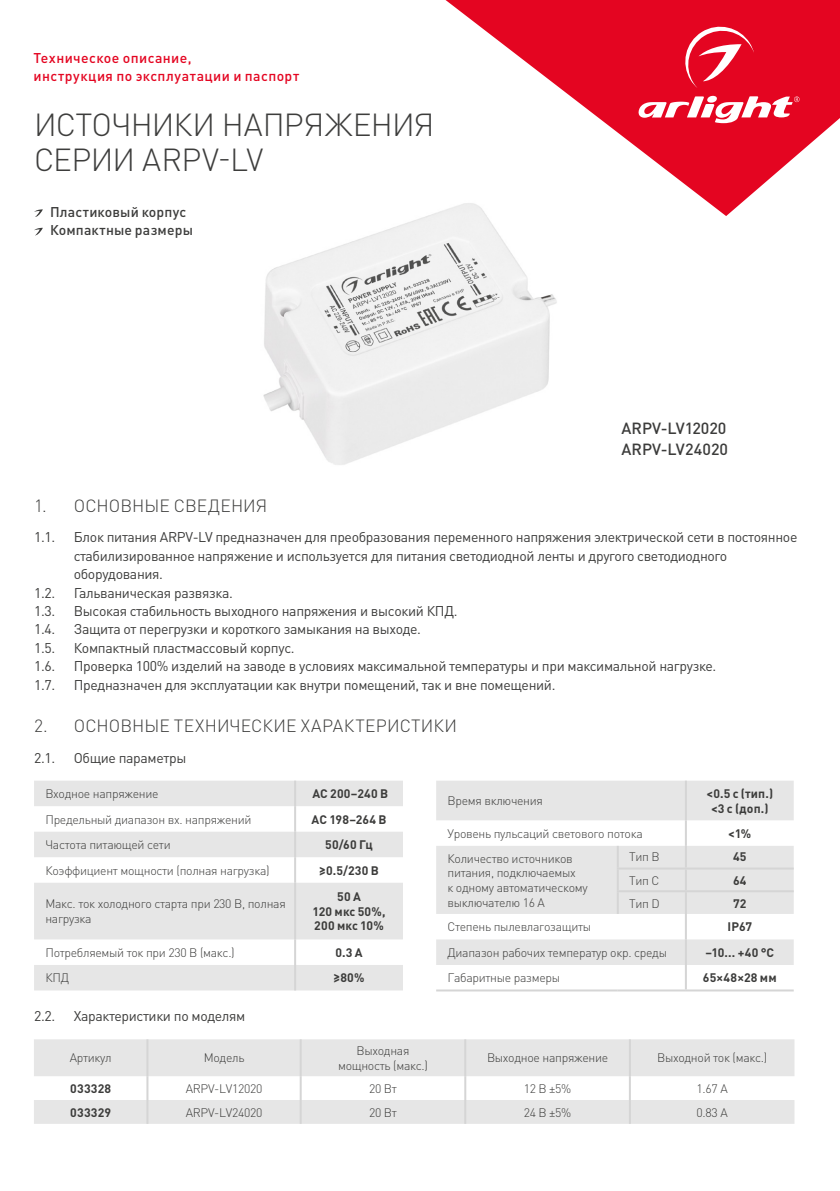
<style>
.page{position:relative;width:840px;height:1191px;background:#fff}
.page>*{position:absolute;margin:0;border:0;box-sizing:border-box;transform-origin:0 0}
.t1{font:300 31.6px/35px "DIN Pro";letter-spacing:-.025em;color:#3d3d3c}
.t2{font:300 17.6px "DIN Pro";letter-spacing:.005em;color:#3c3c3b}
.t3{font:500 16px/21px "DIN Pro";color:#3c3c3b}
.t4{font:14px/18.4px "DIN Pro";letter-spacing:-.025em;color:#3c3c3b}
.t5{font:500 14px/18.4px "DIN Pro";letter-spacing:.03em;color:#e40521}
.t6{font:500 14px/18.4px "DIN Pro";letter-spacing:.01em;color:#3c3c3b}
.t7{font:300 12.2px/14.6px "DIN Pro";letter-spacing:-.025em;color:#3c3c3b}
.t8{font:700 12.2px/14.8px "DIN Pro";letter-spacing:.015em;color:#3c3c3b;text-align:center}
</style>
<div class="page">
<svg style="left:445px;top:0;width:394px;height:216px;fill:#e40521"></svg>
<svg style="left:635px;top:96px;width:164px;height:30px"></svg>
<svg style="left:680px;top:22px;width:73px;height:66px;background:#e83047"></svg>
<svg style="left:34px;top:209px;width:9px;height:8px"></svg>
<svg style="left:34px;top:228px;width:9px;height:7px"></svg>
<svg style="left:34px;top:780px;width:369px;height:210px;fill:#e6e6e6"></svg>
<hr style="left:294px;top:780px;width:2px;height:26px;background:#d5d5d5">
<hr style="left:294px;top:806px;width:2px;height:25px;background:#d5d5d5">
<hr style="left:294px;top:831px;width:2px;height:26px;background:#d5d5d5">
<hr style="left:294px;top:857px;width:2px;height:25px;background:#d5d5d5">
<hr style="left:294px;top:882px;width:2px;height:57px;background:#d5d5d5">
<hr style="left:294px;top:939px;width:2px;height:26px;background:#d5d5d5">
<hr style="left:294px;top:965px;width:2px;height:25px;background:#d5d5d5">
<svg style="left:436px;top:780px;width:357px;height:185px;fill:#e6e6e6"></svg>
<hr style="left:684px;top:780px;width:2px;height:40px;background:#d5d5d5">
<hr style="left:684px;top:820px;width:2px;height:26px;background:#d5d5d5">
<hr style="left:616px;top:846px;width:2px;height:21px;background:#d5d5d5">
<hr style="left:684px;top:846px;width:2px;height:21px;background:#d5d5d5">
<hr style="left:616px;top:869px;width:2px;height:21px;background:#d5d5d5">
<hr style="left:684px;top:869px;width:2px;height:21px;background:#d5d5d5">
<hr style="left:616px;top:892px;width:2px;height:22px;background:#d5d5d5">
<hr style="left:684px;top:892px;width:2px;height:22px;background:#d5d5d5">
<hr style="left:684px;top:914px;width:2px;height:25px;background:#d5d5d5">
<hr style="left:684px;top:939px;width:2px;height:26px;background:#d5d5d5">
<hr style="left:684px;top:965px;width:2px;height:24px;background:#d5d5d5">
<hr style="left:436px;top:989px;width:181px;height:2px;background:#d5d5d5">
<hr style="left:617px;top:989px;width:68px;height:2px;background:#d5d5d5">
<hr style="left:685px;top:989px;width:108px;height:2px;background:#d5d5d5">
<hr style="left:616px;top:867px;width:69px;height:2px;background:#d5d5d5">
<hr style="left:685px;top:867px;width:108px;height:2px;background:#d5d5d5">
<hr style="left:616px;top:890px;width:69px;height:2px;background:#d5d5d5">
<hr style="left:685px;top:890px;width:108px;height:2px;background:#d5d5d5">
<svg style="left:34px;top:1039px;width:760px;height:84px;fill:#e6e6e6"></svg>
<hr style="left:146px;top:1039px;width:2px;height:37px;background:#d5d5d5">
<hr style="left:299px;top:1039px;width:2px;height:37px;background:#d5d5d5">
<hr style="left:464px;top:1039px;width:2px;height:37px;background:#d5d5d5">
<hr style="left:628px;top:1039px;width:2px;height:37px;background:#d5d5d5">
<hr style="left:146px;top:1076px;width:2px;height:24px;background:#d5d5d5">
<hr style="left:299px;top:1076px;width:2px;height:24px;background:#d5d5d5">
<hr style="left:628px;top:1076px;width:2px;height:24px;background:#d5d5d5">
<hr style="left:146px;top:1100px;width:2px;height:23px;background:#d5d5d5">
<hr style="left:299px;top:1100px;width:2px;height:23px;background:#d5d5d5">
<hr style="left:628px;top:1100px;width:2px;height:23px;background:#d5d5d5">
<hr style="left:464px;top:1076px;width:2px;height:24px;background:#d5d5d5">
<hr style="left:464px;top:1100px;width:2px;height:23px;background:#d5d5d5">
<img style="left:263px;top:191px;width:322px;height:274px">
<p class="t5" style="left:34px;top:48px;width:267px">Техническое описание,<br>инструкция по эксплуатации и паспорт</p>
<h1 class="t1" style="left:34px;top:105px;width:402px">ИСТОЧНИКИ НАПРЯЖЕНИЯ<br>СЕРИИ ARPV-LV</h1>
<p class="t6" style="left:50px;top:202px;width:144px">Пластиковый корпус<br>Компактные размеры</p>
<p class="t3" style="left:621px;top:417px;width:108px">ARPV-LV12020<br>ARPV-LV24020</p>
<p class="t2" style="left:34px;top:493px;width:235px">1. ОСНОВНЫЕ СВЕДЕНИЯ</p>
<p class="t4" style="left:34px;top:527px;width:23px">1.1.</p>
<p class="t4" style="left:74px;top:527px;width:724px">Блок питания ARPV-LV предназначен для преобразования переменного напряжения электрической сети в постоянное стабилизированное напряжение и используется для питания светодиодной ленты и другого светодиодного оборудования.</p>
<p class="t4" style="left:34px;top:583px;width:23px">1.2.</p>
<p class="t4" style="left:74px;top:583px;width:160px">Гальваническая развязка.</p>
<p class="t4" style="left:34px;top:601px;width:23px">1.3.</p>
<p class="t4" style="left:74px;top:601px;width:385px">Высокая стабильность выходного напряжения и высокий КПД.</p>
<p class="t4" style="left:34px;top:619px;width:23px">1.4.</p>
<p class="t4" style="left:74px;top:619px;width:348px">Защита от перегрузки и короткого замыкания на выходе.</p>
<p class="t4" style="left:34px;top:638px;width:23px">1.5.</p>
<p class="t4" style="left:74px;top:638px;width:222px">Компактный пластмассовый корпус.</p>
<p class="t4" style="left:34px;top:656px;width:23px">1.6.</p>
<p class="t4" style="left:74px;top:656px;width:643px">Проверка 100% изделий на заводе в условиях максимальной температуры и при максимальной нагрузке.</p>
<p class="t4" style="left:34px;top:674px;width:23px">1.7.</p>
<p class="t4" style="left:74px;top:674px;width:483px">Предназначен для эксплуатации как внутри помещений, так и вне помещений.</p>
<p class="t2" style="left:34px;top:714px;width:424px">2. ОСНОВНЫЕ ТЕХНИЧЕСКИЕ ХАРАКТЕРИСТИКИ</p>
<p class="t4" style="left:34px;top:748px;width:23px">2.1.</p>
<p class="t4" style="left:74px;top:748px;width:114px">Общие параметры</p>
<p class="t7" style="left:45px;top:786px;width:115px">Входное напряжение</p>
<p class="t8" style="left:312px;top:785px;width:77px">AC 200–240 В</p>
<p class="t7" style="left:45px;top:811px;width:207px">Предельный диапазон вх. напряжений</p>
<p class="t8" style="left:311px;top:811px;width:76px">AC 198–264 В</p>
<p class="t7" style="left:45px;top:837px;width:127px">Частота питающей сети</p>
<p class="t8" style="left:325px;top:837px;width:49px">50/60 Гц</p>
<p class="t7" style="left:45px;top:862px;width:226px">Коэффициент мощности (полная нагрузка)</p>
<p class="t8" style="left:319px;top:862px;width:61px">≥0.5/230 В</p>
<p class="t7" style="left:45px;top:896px;width:242px">Макс. ток холодного старта при 230 В, полная нагрузка</p>
<p class="t8" style="left:312px;top:888px;width:74px">50 А<br>120 мкс 50%,<br>200 мкс 10%</p>
<p class="t7" style="left:45px;top:944px;width:191px">Потребляемый ток при 230 В (макс.)</p>
<p class="t8" style="left:335px;top:944px;width:29px">0.3 А</p>
<p class="t7" style="left:45px;top:970px;width:25px">КПД</p>
<p class="t8" style="left:333px;top:970px;width:32px">≥80%</p>
<p class="t7" style="left:447px;top:793px;width:97px">Время включения</p>
<p class="t8" style="left:706px;top:785px;width:68px">&lt;0.5 с (тип.) &lt;3 с (доп.)</p>
<p class="t7" style="left:447px;top:825px;width:197px">Уровень пульсаций светового потока</p>
<p class="t8" style="left:727px;top:825px;width:25px">&lt;1%</p>
<p class="t7" style="left:447px;top:850px;width:142px">Количество источников питания, подключаемых<br>к одному автоматическому выключателю 16 А</p>
<p class="t7" style="left:628px;top:849px;width:32px">Тип B</p>
<p class="t8" style="left:732px;top:849px;width:15px">45</p>
<p class="t7" style="left:628px;top:872px;width:32px">Тип C</p>
<p class="t8" style="left:732px;top:872px;width:15px">64</p>
<p class="t7" style="left:628px;top:895px;width:32px">Тип D</p>
<p class="t8" style="left:732px;top:895px;width:15px">72</p>
<p class="t7" style="left:447px;top:919px;width:145px">Степень пылевлагозащиты</p>
<p class="t8" style="left:727px;top:919px;width:26px">IP67</p>
<p class="t7" style="left:447px;top:944px;width:221px">Диапазон рабочих температур окр. среды</p>
<p class="t8" style="left:705px;top:944px;width:70px">–10... +40 °С</p>
<p class="t7" style="left:447px;top:969px;width:114px">Габаритные размеры</p>
<p class="t8" style="left:702px;top:969px;width:75px">65×48×28 мм</p>
<p class="t4" style="left:34px;top:1006px;width:23px">2.2.</p>
<p class="t4" style="left:74px;top:1006px;width:173px">Характеристики по моделям</p>
<p class="t7" style="left:70px;top:1050px;width:43px">Артикул</p>
<p class="t7" style="left:203px;top:1050px;width:42px">Модель</p>
<p class="t7" style="left:338px;top:1042px;width:91px;text-align:center">Выходная мощность (макс.)</p>
<p class="t7" style="left:486px;top:1050px;width:123px">Выходное напряжение</p>
<p class="t7" style="left:656px;top:1050px;width:112px">Выходной ток (макс.)</p>
<p class="t8" style="left:70px;top:1080px;width:42px">033328</p>
<p class="t7" style="left:186px;top:1080px;width:78px">ARPV-LV12020</p>
<p class="t7" style="left:369px;top:1080px;width:29px">20 Вт</p>
<p class="t7" style="left:523px;top:1080px;width:49px">12 В ±5%</p>
<p class="t7" style="left:696px;top:1080px;width:33px">1.67 А</p>
<p class="t8" style="left:70px;top:1104px;width:42px">033329</p>
<p class="t7" style="left:186px;top:1104px;width:78px">ARPV-LV24020</p>
<p class="t7" style="left:369px;top:1104px;width:29px">20 Вт</p>
<p class="t7" style="left:523px;top:1104px;width:49px">24 В ±5%</p>
<p class="t7" style="left:696px;top:1104px;width:33px">0.83 А</p>
</div>
